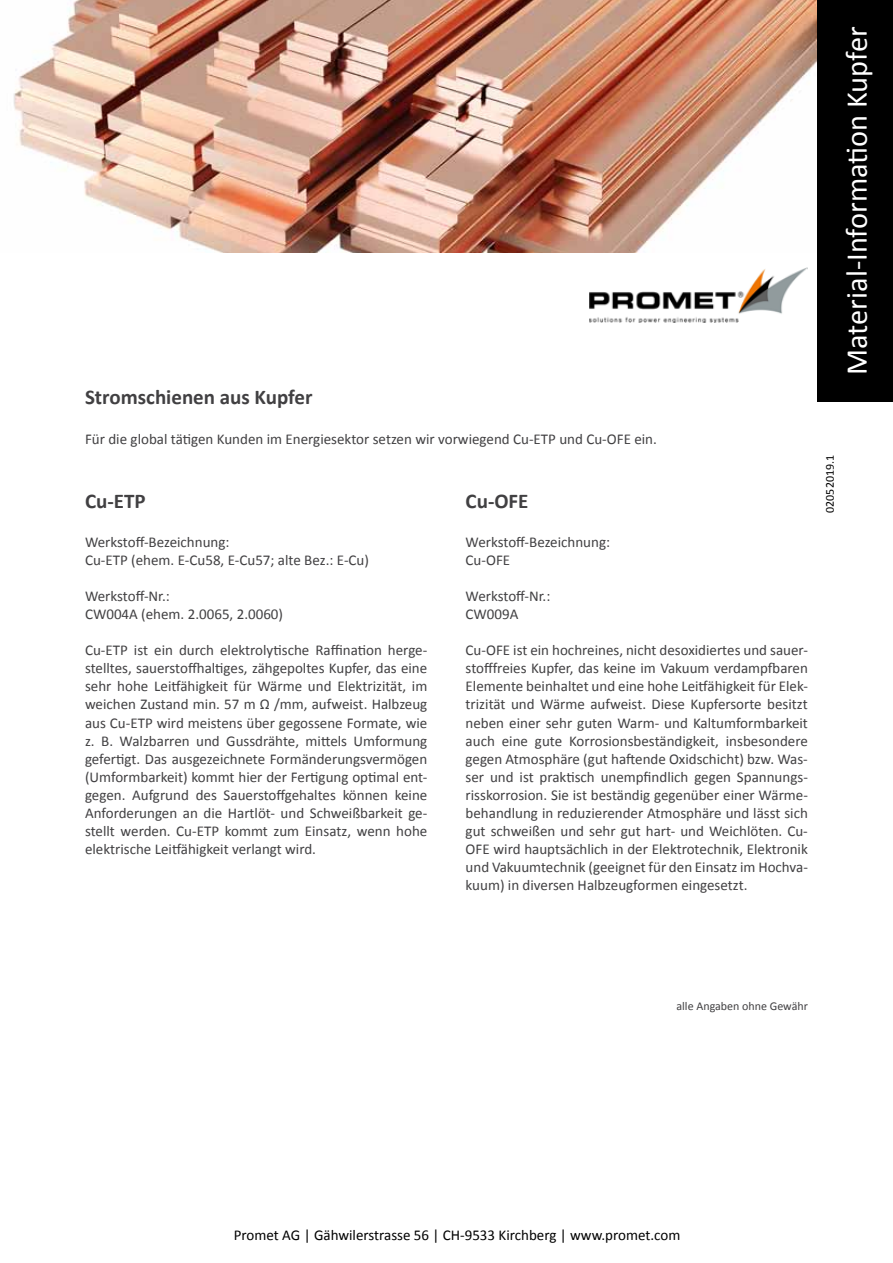
<style>
.page{position:relative;width:893px;height:1263px;background:#fff}
.page>*{position:absolute;margin:0;border:0;box-sizing:border-box;transform-origin:0 0}
.t1{font:30.45px "Calibri";color:#fff}
.t2{font:700 21px "Calibri";color:#414042}
.t3{font:15px/18px "Calibri";color:#414042}
.t4{font:15px "Calibri";color:#000}
.t5{font:12px "Calibri";color:#414042}
.t6{font:12px "Calibri";color:#000}
</style>
<div class="page">
<img style="left:13px;top:0;width:804px;height:253px">
<div style="left:817px;top:0;width:76px;height:401px;background:#000"></div>
<img style="left:589px;top:268px;width:219px;height:54px">
<h2 class="t2" style="left:85px;top:384px;width:229px">Stromschienen aus Kupfer</h2>
<p class="t3" style="left:85px;top:430px;width:573px">Für die global tätigen Kunden im Energiesektor setzen wir vorwiegend Cu-ETP und Cu-OFE ein.</p>
<h2 class="t2" style="left:85px;top:487px;width:62px">Cu-ETP</h2>
<p class="t3" style="left:85px;top:533px;width:285px">Werkstoff-Bezeichnung:<br>Cu-ETP (ehem. E-Cu58, E-Cu57; alte Bez.: E-Cu)</p>
<p class="t3" style="left:85px;top:587px;width:200px">Werkstoff-Nr.:<br>CW004A (ehem. 2.0065, 2.0060)</p>
<p class="t3" style="left:85px;top:641px;width:344px;text-align:justify">Cu-ETP ist ein durch elektrolytische Raffination herge&shy;stelltes, sauerstoffhaltiges, zähgepoltes Kupfer, das eine sehr hohe Leitfähigkeit für Wärme und Elektrizität, im weichen Zustand min. 57 m Ω /mm, aufweist. Halbzeug aus Cu-ETP wird meistens über gegossene Formate, wie z. B. Walzbarren und Gussdrähte, mittels Umformung gefertigt. Das ausgezeichnete Formänderungsvermögen (Umformbarkeit) kommt hier der Fertigung optimal ent&shy;gegen. Aufgrund des Sauerstoffgehaltes können keine Anforderungen an die Hartlöt- und Schweißbarkeit ge&shy;stellt werden. Cu-ETP kommt zum Einsatz, wenn hohe elektrische Leitfähigkeit verlangt wird.</p>
<h2 class="t2" style="left:466px;top:487px;width:64px">Cu-OFE</h2>
<p class="t3" style="left:466px;top:533px;width:146px">Werkstoff-Bezeichnung:<br>Cu-OFE</p>
<p class="t3" style="left:466px;top:587px;width:86px">Werkstoff-Nr.:<br>CW009A</p>
<p class="t3" style="left:466px;top:641px;width:344px;text-align:justify">Cu-OFE ist ein hochreines, nicht desoxidiertes und sauer&shy;stofffreies Kupfer, das keine im Vakuum verdampfbaren Elemente beinhaltet und eine hohe Leitfähigkeit für Elek&shy;trizität und Wärme aufweist. Diese Kupfersorte besitzt neben einer sehr guten Warm- und Kaltumformbarkeit auch eine gute Korrosionsbeständigkeit, insbesondere gegen Atmosphäre (gut haftende Oxidschicht) bzw. Was&shy;ser und ist praktisch unempfindlich gegen Spannungs&shy;risskorrosion. Sie ist beständig gegenüber einer Wärme&shy;behandlung in reduzierender Atmosphäre und lässt sich gut schweißen und sehr gut hart- und Weichlöten. Cu-OFE wird hauptsächlich in der Elektrotechnik, Elektronik und Vakuumtechnik (geeignet für den Einsatz im Hochva&shy;kuum) in diversen Halbzeugformen eingesetzt.</p>
<h1 class="t1" style="left:837px;top:375px;width:350px;rotate:-90deg">Material-Information Kupfer</h1>
<p class="t6" style="left:822px;top:513px;width:59px;rotate:-90deg">02052019.1</p>
<p class="t5" style="left:676px;top:999px;width:133px">alle Angaben ohne Gewähr</p>
<p class="t4" style="left:234px;top:1225px;width:448px">Promet AG | Gähwilerstrasse 56 | CH-9533 Kirchberg | www.promet.com</p>
</div>
